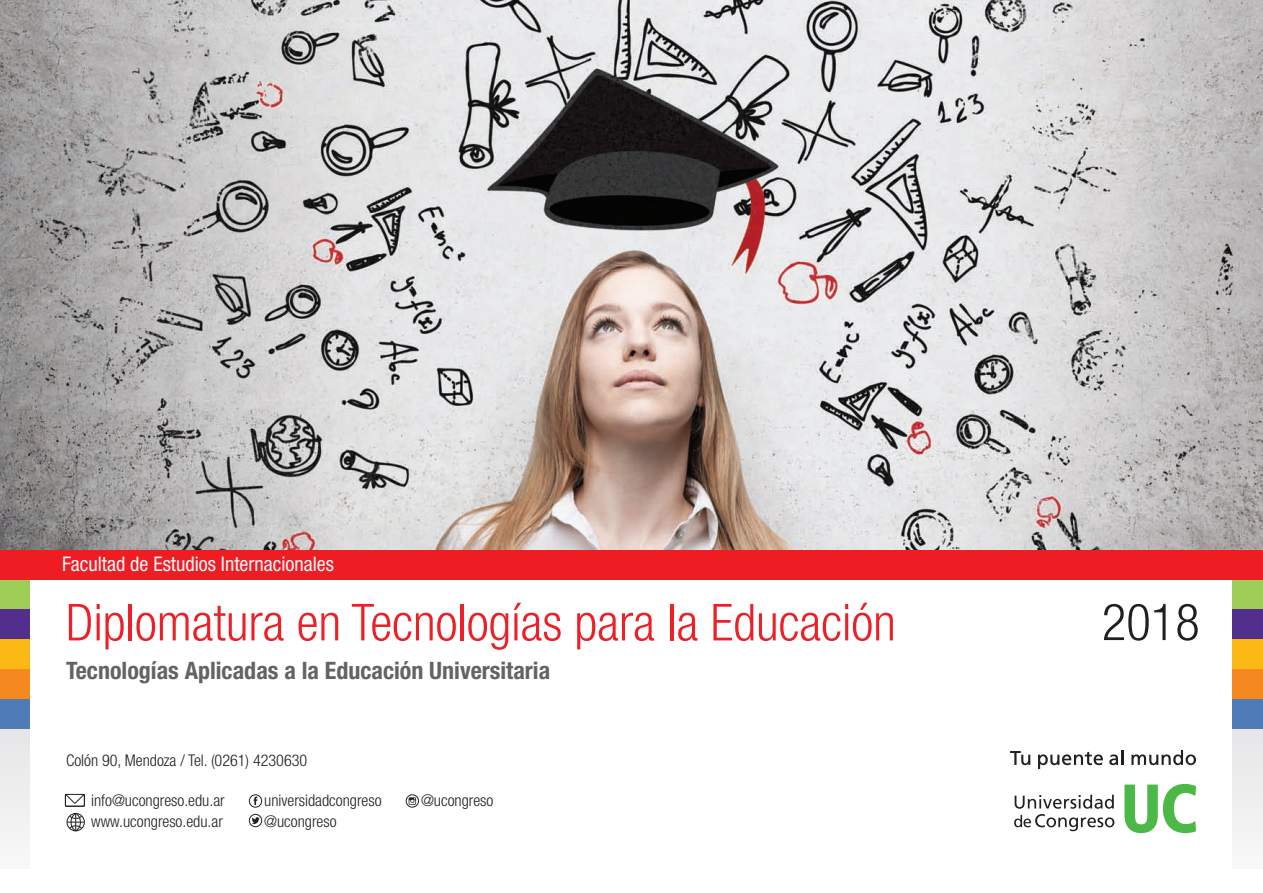
<style>
.page{position:relative;width:1263px;height:893px;background:#fff}
.page>*{position:absolute;margin:0;border:0;box-sizing:border-box;transform-origin:0 0}
.t1{font:300 condensed 51.15px "Helvetica Neue LT Std";color:#ec2026}
.t2{font:300 condensed 51.15px "Helvetica Neue LT Std";color:#231f20}
.t3{font:700 condensed 24px "Helvetica Neue LT Std";color:#636366}
.t4{font:condensed 20.1px "Helvetica Neue LT Std";color:#f6f8f8}
.t5{font:300 condensed 16.2px/20.4px "Helvetica Neue LT Std";color:#231f20}
</style>
<div class="page">
<img style="left:0;top:0;width:1263px;height:550px">
<div style="left:0;top:555px;width:1263px;height:308px;background:#eeeff0"></div>
<div style="left:0;top:580px;width:1263px;height:29px;background:#9dcc57"></div>
<div style="left:0;top:609px;width:1263px;height:30px;background:#522e8d"></div>
<div style="left:0;top:669px;width:1263px;height:30px;background:#f5881f"></div>
<div style="left:0;top:699px;width:1263px;height:30px;background:#4f7cb6"></div>
<div style="left:0;top:639px;width:1263px;height:30px;background:#fcb814"></div>
<div style="left:31px;top:578px;width:1201px;height:315px;background:#fff"></div>
<svg style="left:252px;top:817px;width:8px;height:7px"></svg>
<div style="left:249px;top:814px;width:13px;height:13px;border:1px solid #231f20;border-radius:50%"></div>
<svg style="left:254px;top:797px;width:3px;height:8px"></svg>
<div style="left:249px;top:795px;width:13px;height:12px;border:1px solid #231f20;border-radius:50%"></div>
<div style="left:406px;top:795px;width:13px;height:12px;border:1px solid #231f20;border-radius:50%"></div>
<svg style="left:409px;top:797px;width:7px;height:8px"></svg>
<svg style="left:65px;top:794px;width:20px;height:12px"></svg>
<svg style="left:67px;top:813px;width:18px;height:18px"></svg>
<svg style="left:1124px;top:784px;width:72px;height:49px"></svg>
<svg style="left:1014px;top:795px;width:100px;height:36px"></svg>
<svg style="left:1010px;top:751px;width:20px;height:14px"></svg>
<svg style="left:1038px;top:752px;width:65px;height:17px"></svg>
<svg style="left:1109px;top:750px;width:14px;height:15px"></svg>
<svg style="left:1131px;top:750px;width:65px;height:15px"></svg>
<div style="left:0;top:550px;width:1263px;height:30px;background:#ee1d23"></div>
<p class="t4" style="left:62px;top:553px;width:273px">Facultad de Estudios Internacionales</p>
<h1 class="t1" style="left:66px;top:593px;width:831px">Diplomatura en Tecnologías para la Educación</h1>
<h2 class="t3" style="left:66px;top:656px;width:486px">Tecnologías Aplicadas a la Educación Universitaria</h2>
<p class="t5" style="left:66px;top:750px;width:243px">Colón 90, Mendoza / Tel. (0261) 4230630</p>
<p class="t5" style="left:91px;top:790px;width:135px">info@ucongreso.edu.ar www.ucongreso.edu.ar</p>
<p class="t5" style="left:264px;top:790px;width:119px">universidadcongreso @ucongreso</p>
<p class="t5" style="left:421px;top:790px;width:74px">@ucongreso</p>
<h1 class="t2" style="left:1102px;top:593px;width:100px">2018</h1>
</div>
